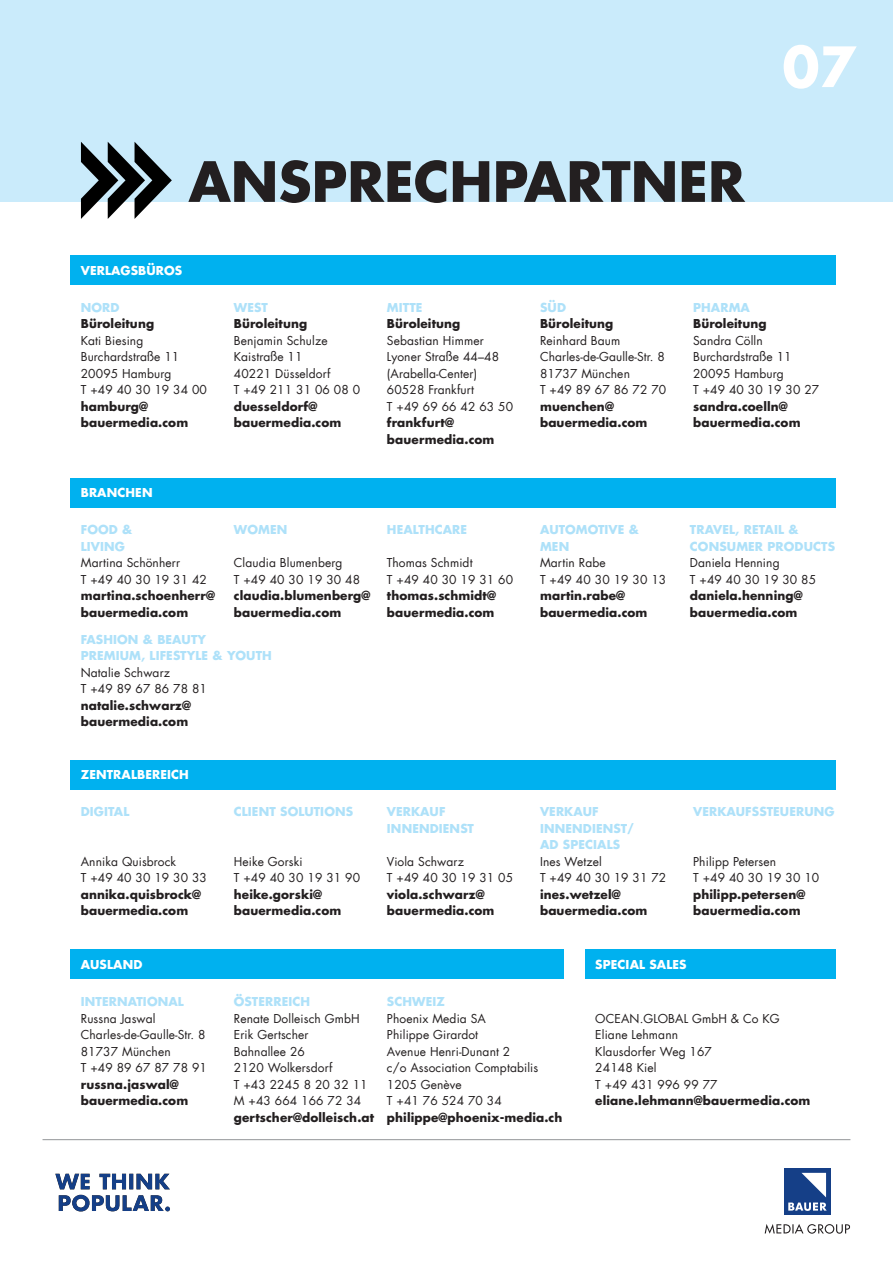
<style>
.page{position:relative;width:893px;height:1263px;background:#fff}
.page>*{position:absolute;margin:0;border:0;box-sizing:border-box;transform-origin:0 0}
.t1{font:700 54px "Futura Com";color:#231f20}
.t2{font:700 54px "Futura Com";color:#fff}
.t3{font:12px/16.5px "Futura Com";letter-spacing:.01em;color:#231f20}
.t4{font:700 12px/16.5px "Futura Com";letter-spacing:.01em;color:#231f20}
.t5{font:700 12px/16.5px "Futura Com";letter-spacing:.01em;color:#aee1f9}
.t6{font:700 12px "Futura Com";letter-spacing:.01em;color:#fff}
</style>
<div class="page">
<svg style="left:765px;top:1224px;width:85px;height:10px"></svg>
<div style="left:784px;top:1168px;width:46px;height:47px;background:#153f87"></div>
<svg style="left:788px;top:1173px;width:39px;height:38px"></svg>
<svg style="left:55px;top:1174px;width:115px;height:37px"></svg>
<hr style="left:43px;top:1139px;width:807px;height:1px;background:#939598">
<div style="left:70px;top:949px;width:493px;height:30px;background:#00b1ef"></div>
<div style="left:585px;top:949px;width:251px;height:30px;background:#00b1ef"></div>
<div style="left:70px;top:255px;width:766px;height:30px;background:#00b1ef"></div>
<div style="left:70px;top:478px;width:766px;height:29px;background:#00b1ef"></div>
<div style="left:70px;top:760px;width:766px;height:29px;background:#00b1ef"></div>
<div style="left:0;top:0;width:893px;height:202px;background:#caebfb"></div>
<svg style="left:81px;top:142px;width:91px;height:77px"></svg>
<h1 class="t1" style="left:189px;top:140px;width:558px">ANSPRECHPARTNER</h1>
<h1 class="t2" style="left:782px;top:25px;width:76px">07</h1>
<p class="t6" style="left:81px;top:261px;width:103px">VERLAGSBÜROS</p>
<p class="t5" style="left:81px;top:299px;width:40px">NORD</p>
<p class="t4" style="left:81px;top:315px;width:75px">Büroleitung</p>
<p class="t3" style="left:81px;top:332px;width:128px">Kati Biesing<br>Burchardstraße 11<br>20095 Hamburg<br>T +49 40 30 19 34 00</p>
<p class="t4" style="left:81px;top:398px;width:109px">hamburg@ bauermedia.com</p>
<p class="t5" style="left:234px;top:299px;width:35px">WEST</p>
<p class="t4" style="left:234px;top:315px;width:75px">Büroleitung</p>
<p class="t3" style="left:234px;top:332px;width:128px">Benjamin Schulze<br>Kaistraße 11<br>40221 Düsseldorf<br>T +49 211 31 06 08 0</p>
<p class="t4" style="left:234px;top:398px;width:109px">duesseldorf@ bauermedia.com</p>
<p class="t5" style="left:387px;top:299px;width:37px">MITTE</p>
<p class="t4" style="left:387px;top:315px;width:75px">Büroleitung</p>
<p class="t3" style="left:387px;top:332px;width:128px">Sebastian Himmer<br>Lyoner Straße 44–48 (Arabella-Center)<br>60528 Frankfurt<br>T +49 69 66 42 63 50</p>
<p class="t4" style="left:387px;top:414px;width:109px">frankfurt@ bauermedia.com</p>
<p class="t6" style="left:81px;top:483px;width:73px">BRANCHEN</p>
<p class="t5" style="left:81px;top:521px;width:53px">FOOD &amp;<br>LIVING</p>
<p class="t3" style="left:81px;top:555px;width:128px">Martina Schönherr<br>T +49 40 30 19 31 42</p>
<p class="t4" style="left:81px;top:587px;width:136px">martina.schoenherr@ bauermedia.com</p>
<p class="t5" style="left:234px;top:521px;width:55px">WOMEN</p>
<p class="t3" style="left:234px;top:555px;width:128px">Claudia Blumenberg<br>T +49 40 30 19 30 48</p>
<p class="t4" style="left:234px;top:587px;width:138px">claudia.blumenberg@ bauermedia.com</p>
<p class="t5" style="left:81px;top:631px;width:193px">FASHION &amp; BEAUTY<br>PREMIUM, LIFESTYLE &amp; YOUTH</p>
<p class="t3" style="left:81px;top:664px;width:128px">Natalie Schwarz<br>T +49 89 67 86 78 81</p>
<p class="t4" style="left:81px;top:697px;width:112px">natalie.schwarz@ bauermedia.com</p>
<p class="t5" style="left:387px;top:521px;width:82px">HEALTHCARE</p>
<p class="t3" style="left:387px;top:555px;width:128px">Thomas Schmidt<br>T +49 40 30 19 31 60</p>
<p class="t4" style="left:387px;top:587px;width:110px">thomas.schmidt@ bauermedia.com</p>
<p class="t6" style="left:81px;top:765px;width:110px">ZENTRALBEREICH</p>
<p class="t5" style="left:81px;top:803px;width:50px">DIGITAL</p>
<p class="t3" style="left:81px;top:853px;width:128px">Annika Quisbrock<br>T +49 40 30 19 30 33</p>
<p class="t4" style="left:81px;top:886px;width:122px">annika.quisbrock@ bauermedia.com</p>
<p class="t5" style="left:234px;top:803px;width:121px">CLIENT SOLUTIONS</p>
<p class="t3" style="left:234px;top:853px;width:128px">Heike Gorski<br>T +49 40 30 19 31 90</p>
<p class="t4" style="left:234px;top:886px;width:109px">heike.gorski@ bauermedia.com</p>
<p class="t5" style="left:387px;top:803px;width:89px">VERKAUF<br>INNENDIENST</p>
<p class="t3" style="left:387px;top:853px;width:128px">Viola Schwarz<br>T +49 40 30 19 31 05</p>
<p class="t4" style="left:387px;top:886px;width:109px">viola.schwarz@ bauermedia.com</p>
<p class="t5" style="left:540px;top:299px;width:27px">SÜD</p>
<p class="t4" style="left:540px;top:315px;width:75px">Büroleitung</p>
<p class="t3" style="left:540px;top:332px;width:128px">Reinhard Baum<br>Charles-de-Gaulle-Str. 8<br>81737 München<br>T +49 89 67 86 72 70</p>
<p class="t4" style="left:540px;top:398px;width:109px">muenchen@ bauermedia.com</p>
<p class="t5" style="left:693px;top:299px;width:58px">PHARMA</p>
<p class="t4" style="left:693px;top:315px;width:75px">Büroleitung</p>
<p class="t3" style="left:693px;top:332px;width:128px">Sandra Cölln<br>Burchardstraße 11<br>20095 Hamburg<br>T +49 40 30 19 30 27</p>
<p class="t4" style="left:693px;top:398px;width:109px">sandra.coelln@ bauermedia.com</p>
<p class="t5" style="left:540px;top:521px;width:100px">AUTOMOTIVE &amp;<br>MEN</p>
<p class="t3" style="left:540px;top:555px;width:128px">Martin Rabe<br>T +49 40 30 19 30 13</p>
<p class="t4" style="left:540px;top:587px;width:109px">martin.rabe@ bauermedia.com</p>
<p class="t5" style="left:690px;top:521px;width:147px">TRAVEL, RETAIL &amp;<br>CONSUMER PRODUCTS</p>
<p class="t3" style="left:690px;top:555px;width:128px">Daniela Henning<br>T +49 40 30 19 30 85</p>
<p class="t4" style="left:690px;top:587px;width:114px">daniela.henning@ bauermedia.com</p>
<p class="t5" style="left:540px;top:803px;width:96px">VERKAUF<br>INNENDIENST/<br>AD SPECIALS</p>
<p class="t3" style="left:540px;top:853px;width:128px">Ines Wetzel<br>T +49 40 30 19 31 72</p>
<p class="t4" style="left:540px;top:886px;width:109px">ines.wetzel@ bauermedia.com</p>
<p class="t5" style="left:693px;top:803px;width:143px">VERKAUFSSTEUERUNG</p>
<p class="t3" style="left:693px;top:853px;width:128px">Philipp Petersen<br>T +49 40 30 19 30 10</p>
<p class="t4" style="left:693px;top:886px;width:114px">philipp.petersen@ bauermedia.com</p>
<p class="t6" style="left:81px;top:955px;width:63px">AUSLAND</p>
<p class="t6" style="left:595px;top:955px;width:93px">SPECIAL SALES</p>
<p class="t5" style="left:81px;top:993px;width:105px">INTERNATIONAL</p>
<p class="t3" style="left:81px;top:1010px;width:128px">Russna Jaswal<br>Charles-de-Gaulle-Str. 8<br>81737 München<br>T +49 89 67 87 78 91</p>
<p class="t4" style="left:81px;top:1075px;width:109px">russna.jaswal@ bauermedia.com</p>
<p class="t5" style="left:234px;top:993px;width:78px">ÖSTERREICH</p>
<p class="t3" style="left:234px;top:1010px;width:135px">Renate Dolleisch GmbH<br>Erik Gertscher<br>Bahnallee 26<br>2120 Wolkersdorf<br>T +43 2245 8 20 32 11<br>M +43 664 166 72 34</p>
<p class="t4" style="left:234px;top:1108px;width:142px">gertscher@dolleisch.at</p>
<p class="t5" style="left:387px;top:993px;width:60px">SCHWEIZ</p>
<p class="t3" style="left:387px;top:1010px;width:153px">Phoenix Media SA<br>Philippe Girardot<br>Avenue Henri-Dunant 2<br>c/o Association Comptabilis<br>1205 Genève<br>T +41 76 524 70 34</p>
<p class="t4" style="left:387px;top:1108px;width:177px">philippe@phoenix-media.ch</p>
<p class="t3" style="left:595px;top:1010px;width:186px">OCEAN.GLOBAL GmbH &amp; Co KG<br>Eliane Lehmann<br>Klausdorfer Weg 167<br>24148 Kiel<br>T +49 431 996 99 77</p>
<p class="t4" style="left:595px;top:1092px;width:217px">eliane.lehmann@bauermedia.com</p>
</div>
